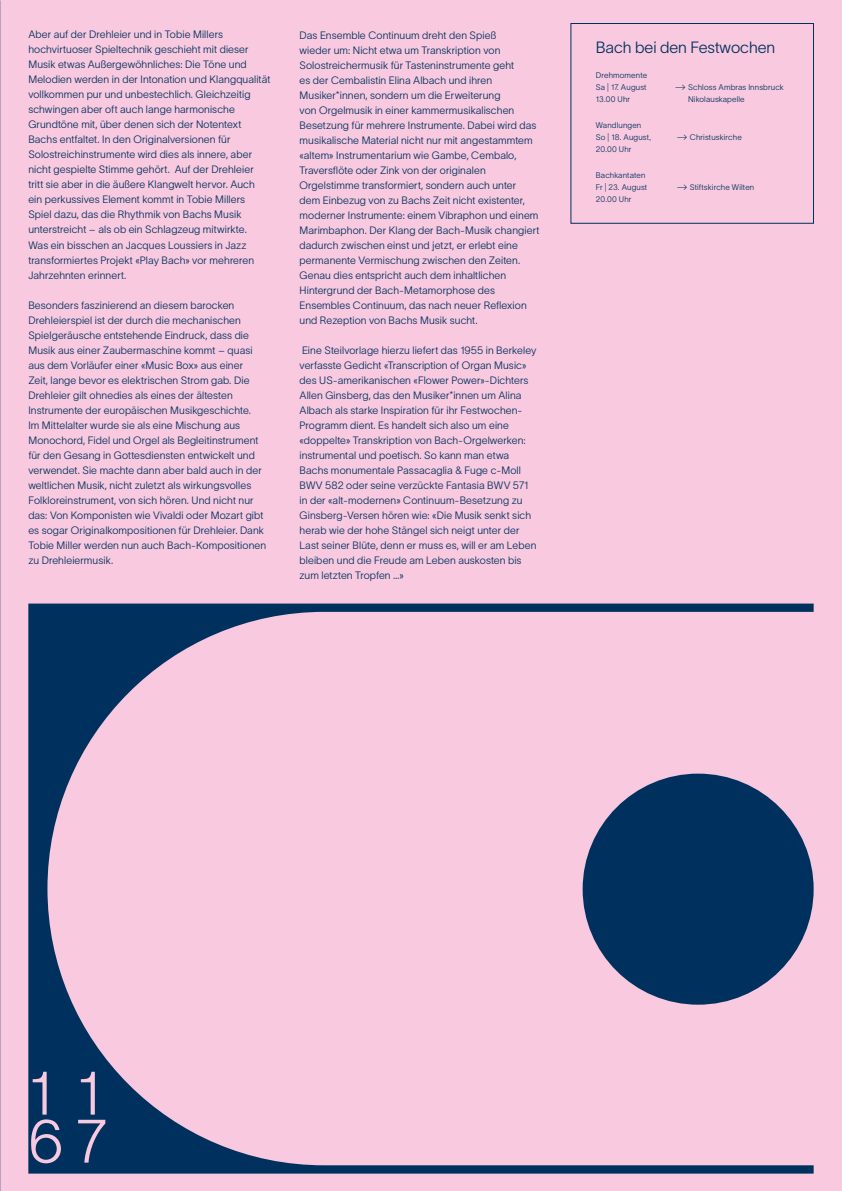
<style>
.page{position:relative;width:842px;height:1191px;background:#f8c9df}
.page>*{position:absolute;margin:0;border:0;box-sizing:border-box;transform-origin:0 0}
.t1{font:60px/48px "TWK Lausanne 200";color:#f8c9df}
.t2{font:16px "TWK Lausanne 200";letter-spacing:-.005em;color:#00305d}
.t3{font:10.5px/15px "TWK Lausanne 200";letter-spacing:.01em;color:#00305d}
.t4{font:8px/12px "TWK Lausanne 200";letter-spacing:.02em;color:#00305d}
</style>
<div class="page">
<div style="left:571px;top:23px;width:243px;height:200px;border:1px solid #00305d"></div>
<svg style="left:28px;top:603px;width:786px;height:570px"></svg>
<div style="left:583px;top:773px;width:231px;height:231px;background:#00305d;border-radius:50%"></div>
<p class="t3" style="left:28px;top:26px;width:243px">Aber auf der Drehleier und in Tobie Millers hochvirtuoser Spieltechnik geschieht mit dieser Musik etwas Außergewöhnliches: Die Töne und Melodien werden in der Intonation und Klangqualität vollkommen pur und unbestechlich. Gleichzeitig schwingen aber oft auch lange harmonische Grundtöne mit, über denen sich der Notentext Bachs entfaltet. In den Originalversionen für Solostreichinstrumente wird dies als innere, aber nicht gespielte Stimme gehört. Auf der Drehleier tritt sie aber in die äußere Klangwelt hervor. Auch ein perkussives Element kommt in Tobie Millers Spiel dazu, das die Rhythmik von Bachs Musik unterstreicht – als ob ein Schlagzeug mitwirkte.<br>Was ein bisschen an Jacques Loussiers in Jazz transformiertes Projekt «Play Bach» vor mehreren Jahrzehnten erinnert.</p>
<p class="t3" style="left:28px;top:296px;width:239px">Besonders faszinierend an diesem barocken Drehleierspiel ist der durch die mechanischen Spielgeräusche entstehende Eindruck, dass die Musik aus einer Zaubermaschine kommt – quasi aus dem Vorläufer einer «Music Box» aus einer<br>Zeit, lange bevor es elektrischen Strom gab. Die Drehleier gilt ohnedies als eines der ältesten Instrumente der europäischen Musikgeschichte.<br>Im Mittelalter wurde sie als eine Mischung aus Monochord, Fidel und Orgel als Begleitinstrument für den Gesang in Gottesdiensten entwickelt und verwendet. Sie machte dann aber bald auch in der weltlichen Musik, nicht zuletzt als wirkungsvolles Folkloreinstrument, von sich hören. Und nicht nur das: Von Komponisten wie Vivaldi oder Mozart gibt es sogar Originalkompositionen für Drehleier. Dank Tobie Miller werden nun auch Bach-Kompositionen zu Drehleiermusik.</p>
<p class="t3" style="left:300px;top:27px;width:241px">Das Ensemble Continuum dreht den Spieß<br>wieder um: Nicht etwa um Transkription von Solostreichermusik für Tasteninstrumente geht<br>es der Cembalistin Elina Albach und ihren Musiker*innen, sondern um die Erweiterung<br>von Orgelmusik in einer kammermusikalischen Besetzung für mehrere Instrumente. Dabei wird das musikalische Material nicht nur mit angestammtem «altem» Instrumentarium wie Gambe, Cembalo, Traversflöte oder Zink von der originalen Orgelstimme transformiert, sondern auch unter dem Einbezug von zu Bachs Zeit nicht existenter, moderner Instrumente: einem Vibraphon und einem Marimbaphon. Der Klang der Bach-Musik changiert dadurch zwischen einst und jetzt, er erlebt eine permanente Vermischung zwischen den Zeiten.<br>Genau dies entspricht auch dem inhaltlichen Hintergrund der Bach-Metamorphose des Ensembles Continuum, das nach neuer Reflexion und Rezeption von Bachs Musik sucht.</p>
<p class="t3" style="left:300px;top:342px;width:238px">Eine Steilvorlage hierzu liefert das 1955 in Berkeley verfasste Gedicht «Transcription of Organ Music» des US-amerikanischen «Flower Power»-Dichters Allen Ginsberg, das den Musiker*innen um Alina Albach als starke Inspiration für ihr Festwochen-Programm dient. Es handelt sich also um eine «doppelte» Transkription von Bach-Orgelwerken: instrumental und poetisch. So kann man etwa Bachs monumentale Passacaglia &amp; Fuge c-Moll BWV 582 oder seine verzückte Fantasia BWV 571 in der «alt-modernen» Continuum-Besetzung zu Ginsberg-Versen hören wie: «Die Musik senkt sich herab wie der hohe Stängel sich neigt unter der Last seiner Blüte, denn er muss es, will er am Leben bleiben und die Freude am Leben auskosten bis zum letzten Tropfen …»</p>
<h2 class="t2" style="left:596px;top:36px;width:181px">Bach bei den Festwochen</h2>
<p class="t4" style="left:596px;top:69px;width:53px;text-align:justify">Drehmomente Sa | 17. August 13.00 Uhr</p>
<p class="t4" style="left:596px;top:119px;width:57px">Wandlungen<br>So | 18. August,<br>20.00 Uhr</p>
<p class="t4" style="left:596px;top:169px;width:53px">Bachkantaten<br>Fr | 23. August<br>20.00 Uhr</p>
<p class="t4" style="left:688px;top:81px;width:97px">Schloss Ambras Innsbruck<br>Nikolauskapelle</p>
<p class="t4" style="left:690px;top:131px;width:54px">Christuskirche</p>
<p class="t4" style="left:690px;top:181px;width:66px">Stiftskirche Wilten</p>
<h1 class="t1" style="left:28px;top:1065px;width:81px">1 1<br>67</h1>
</div>
